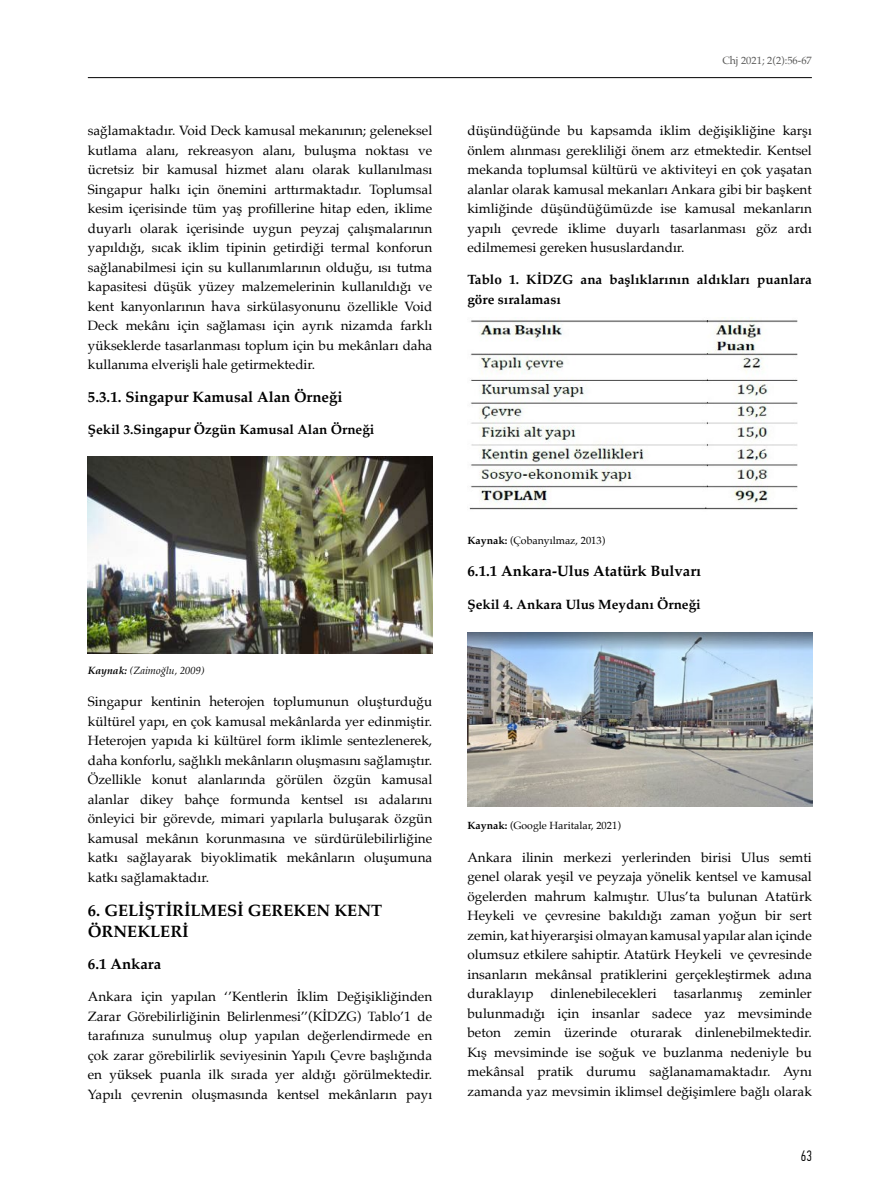
<style>
.page{position:relative;width:893px;height:1191px;background:#fff}
.page>*{position:absolute;margin:0;border:0;box-sizing:border-box;transform-origin:0 0}
.t1{font:700 16.5px/21px "Palatino";color:#000}
.t2{font:700 15px "Palatino";color:#000}
.t3{font:300 15px "PF Din Text Comp Pro";color:#000}
.t4{font:13.5px/19.5px "Palatino";color:#000;text-align:justify}
.t5{font:700 13.5px/19.5px "Palatino";color:#000}
.t6{font:10.5px "Palatino";color:#000}
.t7{font:italic 10.5px "Palatino";color:#000}
.t8{font:10.5px "Palatino";color:#575756}
.s1{font-weight:700}
</style>
<div class="page">
<hr style="left:88px;top:77px;width:724px;height:1px;background:#000">
<img style="left:88px;top:457px;width:345px;height:196px">
<img style="left:469px;top:317px;width:329px;height:193px">
<img style="left:467px;top:632px;width:345px;height:174px">
<p class="t4" style="left:88px;top:121px;width:346px">sağlamaktadır. Void Deck kamusal mekanının; geleneksel kutlama alanı, rekreasyon alanı, buluşma noktası ve ücretsiz bir kamusal hizmet alanı olarak kullanılması Singapur halkı için önemini arttırmaktadır. Toplumsal kesim içerisinde tüm yaş profillerine hitap eden, iklime duyarlı olarak içerisinde uygun peyzaj çalışmalarının yapıldığı, sıcak iklim tipinin getirdiği termal konforun sağlanabilmesi için su kullanımlarının olduğu, ısı tutma kapasitesi düşük yüzey malzemelerinin kullanıldığı ve kent kanyonlarının hava sirkülasyonunu özellikle Void Deck mekânı için sağlaması için ayrık nizamda farklı yükseklerde tasarlanması toplum için bu mekânları daha kullanıma elverişli hale getirmektedir.</p>
<p class="t2" style="left:88px;top:383px;width:256px">5.3.1. Singapur Kamusal Alan Örneği</p>
<p class="t5" style="left:88px;top:419px;width:288px">Şekil 3.Singapur Özgün Kamusal Alan Örneği</p>
<p class="t8" style="left:722px;top:52px;width:91px">Chj 2021; 2(2):56-67</p>
<p class="t4" style="left:467px;top:121px;width:346px">düşündüğünde bu kapsamda iklim değişikliğine karşı önlem alınması gerekliliği önem arz etmektedir. Kentsel mekanda toplumsal kültürü ve aktiviteyi en çok yaşatan alanlar olarak kamusal mekanları Ankara gibi bir başkent kimliğinde düşündüğümüzde ise kamusal mekanların yapılı çevrede iklime duyarlı tasarlanması göz ardı edilmemesi gereken hususlardandır.</p>
<p class="t5" style="left:467px;top:270px;width:346px">Tablo 1. KİDZG ana başlıklarının aldıkları puanlara göre sıralaması</p>
<p class="t7" style="left:88px;top:661px;width:118px"><span class="s1">Kaynak:</span> (Zaimoğlu, 2009)</p>
<p class="t4" style="left:88px;top:692px;width:346px">Singapur kentinin heterojen toplumunun oluşturduğu kültürel yapı, en çok kamusal mekânlarda yer edinmiştir.<br>Heterojen yapıda ki kültürel form iklimle sentezlenerek, daha konforlu, sağlıklı mekânların oluşmasını sağlamıştır.<br>Özellikle konut alanlarında görülen özgün kamusal alanlar dikey bahçe formunda kentsel ısı adalarını önleyici bir görevde, mimari yapılarla buluşarak özgün kamusal mekânın korunmasına ve sürdürülebilirliğine katkı sağlayarak biyoklimatik mekânların oluşumuna katkı sağlamaktadır.</p>
<p class="t1" style="left:88px;top:899px;width:296px">6. GELİŞTİRİLMESİ GEREKEN KENT<br>ÖRNEKLERİ</p>
<p class="t2" style="left:88px;top:951px;width:75px">6.1 Ankara</p>
<p class="t4" style="left:88px;top:986px;width:346px">Ankara için yapılan ‘’Kentlerin İklim Değişikliğinden Zarar Görebilirliğinin Belirlenmesi’’(KİDZG) Tablo’1 de tarafınıza sunulmuş olup yapılan değerlendirmede en çok zarar görebilirlik seviyesinin Yapılı Çevre başlığında en yüksek puanla ilk sırada yer aldığı görülmektedir.<br>Yapılı çevrenin oluşmasında kentsel mekânların payı</p>
<p class="t6" style="left:467px;top:532px;width:139px"><span class="s1">Kaynak:</span> (Çobanyılmaz, 2013)</p>
<p class="t2" style="left:467px;top:558px;width:235px">6.1.1 Ankara-Ulus Atatürk Bulvarı</p>
<p class="t5" style="left:467px;top:594px;width:235px">Şekil 4. Ankara Ulus Meydanı Örneği</p>
<p class="t6" style="left:467px;top:817px;width:155px"><span class="s1">Kaynak:</span> (Google Haritalar, 2021)</p>
<p class="t4" style="left:467px;top:847px;width:346px">Ankara ilinin merkezi yerlerinden birisi Ulus semti genel olarak yeşil ve peyzaja yönelik kentsel ve kamusal ögelerden mahrum kalmıştır. Ulus’ta bulunan Atatürk Heykeli ve çevresine bakıldığı zaman yoğun bir sert zemin, kat hiyerarşisi olmayan kamusal yapılar alan içinde olumsuz etkilere sahiptir. Atatürk Heykeli ve çevresinde insanların mekânsal pratiklerini gerçekleştirmek adına duraklayıp dinlenebilecekleri tasarlanmış zeminler bulunmadığı için insanlar sadece yaz mevsiminde beton zemin üzerinde oturarak dinlenebilmektedir.<br>Kış mevsiminde ise soğuk ve buzlanma nedeniyle bu mekânsal pratik durumu sağlanamamaktadır. Aynı zamanda yaz mevsimin iklimsel değişimlere bağlı olarak</p>
<p class="t3" style="left:801px;top:1147px;width:13px">63</p>
</div>
